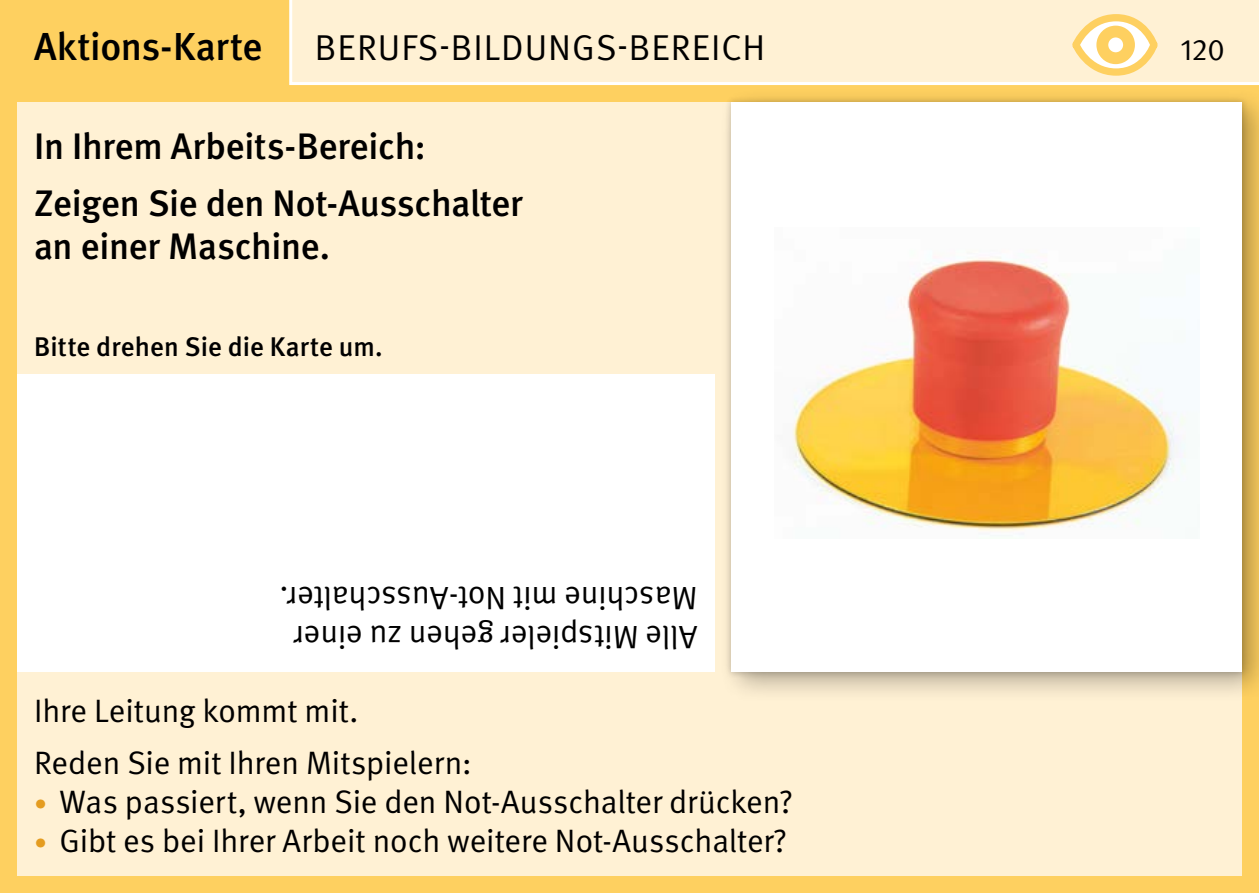
<style>
.page{position:relative;width:1259px;height:893px;background:#fed060}
.page>*{position:absolute;margin:0;border:0;box-sizing:border-box;transform-origin:0 0}
.t1{font:500 39px "DGUV Meta";letter-spacing:-.005em;color:#000}
.t2{font:500 36.9px/56.4px "DGUV Meta";letter-spacing:-.005em;color:#000}
.t3{font:36px "DGUV Meta";letter-spacing:.03em;color:#000}
.t4{font:32.4px/51.9px "DGUV Meta";color:#000}
.t5{font:30px "DGUV Meta";color:#000}
.t6{font:500 27px "DGUV Meta";letter-spacing:.005em;color:#000}
.s1{font-size:25.5px;color:#e49c20}
</style>
<div class="page">
<div style="left:17px;top:102px;width:1225px;height:774px;background:#fff1d4"></div>
<div style="left:17px;top:374px;width:697px;height:298px;background:#fff"></div>
<div style="left:718px;top:87px;width:541px;height:616px;background:#000;opacity:.3"></div>
<div style="left:724px;top:95px;width:524px;height:583px;background:#000;opacity:.2"></div>
<div style="left:731px;top:102px;width:511px;height:570px;background:#fff"></div>
<div style="left:289px;top:0;width:970px;height:85px;background:#fff1d4"></div>
<svg style="left:1071px;top:13px;width:87px;height:64px"></svg>
<div style="left:1096px;top:26px;width:39px;height:38px;border:12px solid #fed060;border-radius:50%"></div>
<img style="left:792px;top:254px;width:394px;height:278px">
<p class="t1" style="left:34px;top:23px;width:230px">Aktions-Karte</p>
<p class="t3" style="left:315px;top:26px;width:452px">BERUFS-BILDUNGS-BEREICH</p>
<p class="t5" style="left:1180px;top:32px;width:46px">120</p>
<p class="t2" style="left:34px;top:120px;width:490px">In Ihrem Arbeits-Bereich:<br>Zeigen Sie den Not-Ausschalter</p>
<p class="t2" style="left:34px;top:219px;width:297px">an einer Maschine.</p>
<p class="t6" style="left:34px;top:331px;width:350px">Bitte drehen Sie die Karte um.</p>
<p class="t4" style="left:697px;top:656px;width:419px;line-height:39px;rotate:-180deg">Alle Mitspieler gehen zu einer<br>Maschine mit Not-Ausschalter.</p>
<p class="t4" style="left:34px;top:685px;width:439px">Ihre Leitung kommt mit.<br>Reden Sie mit Ihren Mitspielern:</p>
<p class="t4" style="left:34px;top:777px;width:760px"><span class="s1">•</span> Was passiert, wenn Sie den Not-Ausschalter drücken?</p>
<p class="t4" style="left:34px;top:816px;width:754px"><span class="s1">•</span> Gibt es bei Ihrer Arbeit noch weitere Not-Ausschalter?</p>
</div>
